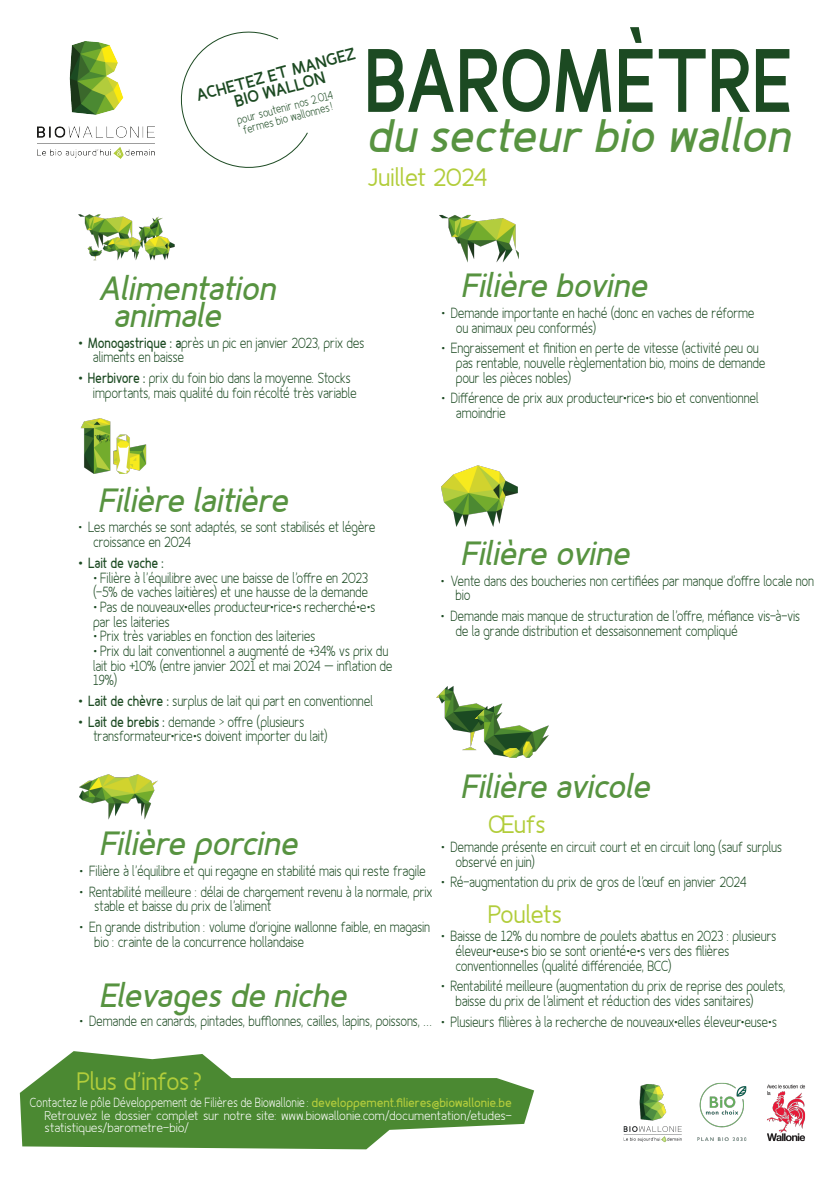
<style>
.page{position:relative;width:835px;height:1180px;background:#fff}
.page>*{position:absolute;margin:0;border:0;box-sizing:border-box;transform-origin:0 0}
.t1{font:85.4px "Fineness Pro Black Cond";letter-spacing:-.02em;color:#1c4a22}
.Items{font:italic 700 46.9px "Fineness Pro";letter-spacing:-.005em;color:#579340}
.Items-2{font:italic 700 33.6px/26.6px "Fineness Pro";letter-spacing:-.01em;color:#579340}
.Subitems{font:25.2px "Fineness Pro";letter-spacing:-.03em;color:#b2cd3b}
.Text{font:900 16.8px/15.4px "Fineness Pro";color:#1c4a22;text-align:center}
.t2{font:14px/14.7px "Fineness Pro Light Cond";letter-spacing:-.025em;color:#1c4a22}
.t3{font:14px "Fineness Pro Bold Cond";letter-spacing:-.02em;color:#1c4a22}
.Text-2{font:300 12.6px/12.6px "Fineness Pro";letter-spacing:-.01em;color:#fff;text-align:justify}
.Text-3{font:11.2px/11.2px "Fineness Pro Light Cond";color:#1c4a22;text-align:center}
.s1{font-family:"Fineness Pro Bold Cond"}
.s2{font-family:"Fineness Pro Light Cond";font-weight:400}
.s3{font-weight:700;color:#b2cc3c}
</style>
<div class="page">
<img style="left:440px;top:214px;width:78px;height:49px">
<img style="left:80px;top:774px;width:78px;height:46px">
<img style="left:441px;top:465px;width:76px;height:62px">
<img style="left:436px;top:686px;width:35px;height:65px">
<img style="left:471px;top:703px;width:78px;height:55px">
<img style="left:80px;top:418px;width:67px;height:56px">
<svg style="left:20px;top:1051px;width:514px;height:98px;fill:#4b8932"></svg>
<img style="left:623px;top:1082px;width:183px;height:61px">
<svg style="left:180px;top:31px;width:128px;height:137px"></svg>
<img style="left:78px;top:214px;width:97px;height:47px">
<img style="left:38px;top:41px;width:117px;height:117px">
<p class="Text" style="left:195px;top:88px;width:166px;rotate:-15deg">ACHETEZ ET MANGEZ<br>BIO WALLON</p>
<p class="Text-3" style="left:236px;top:115px;width:101px;rotate:-15deg">pour soutenir nos 2.014 fermes bio wallonnes!</p>
<p class="t1" style="left:368px;top:27px;width:430px">BAROMÈTRE</p>
<p class="Items" style="left:368px;top:108px;width:425px">du secteur bio wallon</p>
<p class="Subitems" style="left:368px;top:163px;width:122px">Juillet 2024</p>
<p class="Items-2" style="left:114px;top:275px;width:164px;text-indent:-15px">Alimentation animale</p>
<p class="t2" style="left:94px;top:335px;width:273px;text-indent:-15px"><span class="s1">• Monogastrique : a</span>près un pic en janvier 2023, prix des aliments en baisse</p>
<p class="t2" style="left:94px;top:370px;width:265px;text-indent:-15px"><span class="s1">• Herbivore :</span> prix du foin bio dans la moyenne. Stocks importants, mais qualité du foin récolté très variable</p>
<p class="Items-2" style="left:462px;top:272px;width:188px">Filière bovine</p>
<p class="t2" style="left:456px;top:305px;width:300px;text-indent:-15px">• Demande importante en haché (donc en vaches de réforme ou animaux peu conformés)</p>
<p class="t2" style="left:456px;top:341px;width:311px;text-indent:-15px">• Engraissement et finition en perte de vitesse (activité peu ou pas rentable, nouvelle règlementation bio, moins de demande pour les pièces nobles)</p>
<p class="t2" style="left:456px;top:391px;width:304px;text-indent:-15px">• Différence de prix aux producteur·rice·s bio et conventionnel amoindrie</p>
<p class="Items-2" style="left:100px;top:487px;width:191px">Filière laitière</p>
<p class="t2" style="left:94px;top:520px;width:284px;text-indent:-15px">• Les marchés se sont adaptés, se sont stabilisés et légère croissance en 2024</p>
<p class="t3" style="left:79px;top:554px;width:87px">• Lait de vache :</p>
<p class="t2" style="left:94px;top:570px;width:277px">• Filière à l’équilibre avec une baisse de l’offre en 2023 (-5% de vaches laitières) et une hausse de la demande</p>
<p class="t2" style="left:94px;top:599px;width:284px">• Pas de nouveaux·elles producteur·rice·s recherché·e·s par les laiteries</p>
<p class="t2" style="left:94px;top:629px;width:224px">• Prix très variables en fonction des laiteries</p>
<p class="t2" style="left:94px;top:643px;width:301px">• Prix du lait conventionnel a augmenté de +34% vs prix du lait bio +10% (entre janvier 2021 et mai 2024 – inflation de<br>19%)</p>
<p class="t2" style="left:79px;top:693px;width:296px"><span class="s1">• Lait de chèvre :</span> surplus de lait qui part en conventionnel</p>
<p class="t2" style="left:94px;top:714px;width:236px;text-indent:-15px"><span class="s1">• Lait de brebis :</span> demande &gt; offre (plusieurs transformateur·rice·s doivent importer du lait)</p>
<p class="Items-2" style="left:462px;top:540px;width:171px">Filière ovine</p>
<p class="t2" style="left:456px;top:573px;width:360px;text-indent:-15px">• Vente dans des boucheries non certifiées par manque d’offre locale non bio</p>
<p class="t2" style="left:456px;top:608px;width:346px;text-indent:-15px">• Demande mais manque de structuration de l’offre, méfiance vis-à-vis de la grande distribution et dessaisonnement compliqué</p>
<p class="Items-2" style="left:101px;top:830px;width:200px">Filière porcine</p>
<p class="t2" style="left:80px;top:863px;width:348px">• Filière à l’équilibre et qui regagne en stabilité mais qui reste fragile</p>
<p class="t2" style="left:95px;top:884px;width:340px;text-indent:-15px">• Rentabilité meilleure : délai de chargement revenu à la normale, prix stable et baisse du prix de l’aliment</p>
<p class="t2" style="left:95px;top:919px;width:337px;text-indent:-15px">• En grande distribution : volume d’origine wallonne faible, en magasin bio : crainte de la concurrence hollandaise</p>
<p class="Items-2" style="left:101px;top:981px;width:249px">Elevages de niche</p>
<p class="t2" style="left:80px;top:1014px;width:354px">• Demande en canards, pintades, bufflonnes, cailles, lapins, poissons, …</p>
<p class="Items-2" style="left:462px;top:773px;width:191px">Filière avicole</p>
<p class="Subitems" style="left:489px;top:809px;width:59px">Œufs</p>
<p class="t2" style="left:456px;top:839px;width:328px;text-indent:-15px">• Demande présente en circuit court et en circuit long (sauf surplus observé en juin)</p>
<p class="t2" style="left:441px;top:874px;width:307px">• Ré-augmentation du prix de gros de l’œuf en janvier 2024</p>
<p class="Subitems" style="left:489px;top:899px;width:76px">Poulets</p>
<p class="t2" style="left:456px;top:929px;width:322px;text-indent:-15px">• Baisse de 12% du nombre de poulets abattus en 2023 : plusieurs éleveur·euse·s bio se sont orienté·e·s vers des filières conventionnelles (qualité différenciée, BCC)</p>
<p class="t2" style="left:456px;top:979px;width:332px;text-indent:-15px">• Rentabilité meilleure (augmentation du prix de reprise des poulets, baisse du prix de l’aliment et réduction des vides sanitaires)</p>
<p class="t2" style="left:441px;top:1014px;width:338px">• Plusieurs filières à la recherche de nouveaux·elles éleveur·euse·s</p>
<p class="Subitems" style="left:78px;top:1066px;width:127px">Plus d’infos ?</p>
<p class="Text-2" style="left:45px;top:1096px;width:469px;text-indent:-15px"><span class="s2">Contactez le pôle Développement de Filières de Biowallonie:</span> <span class="s3">developpement.filieres@biowallonie.be </span>Retrouvez le dossier complet sur notre site: www.biowallonie.com/documentation/etudes&shy;statistiques/barometre-bio/</p>
</div>
